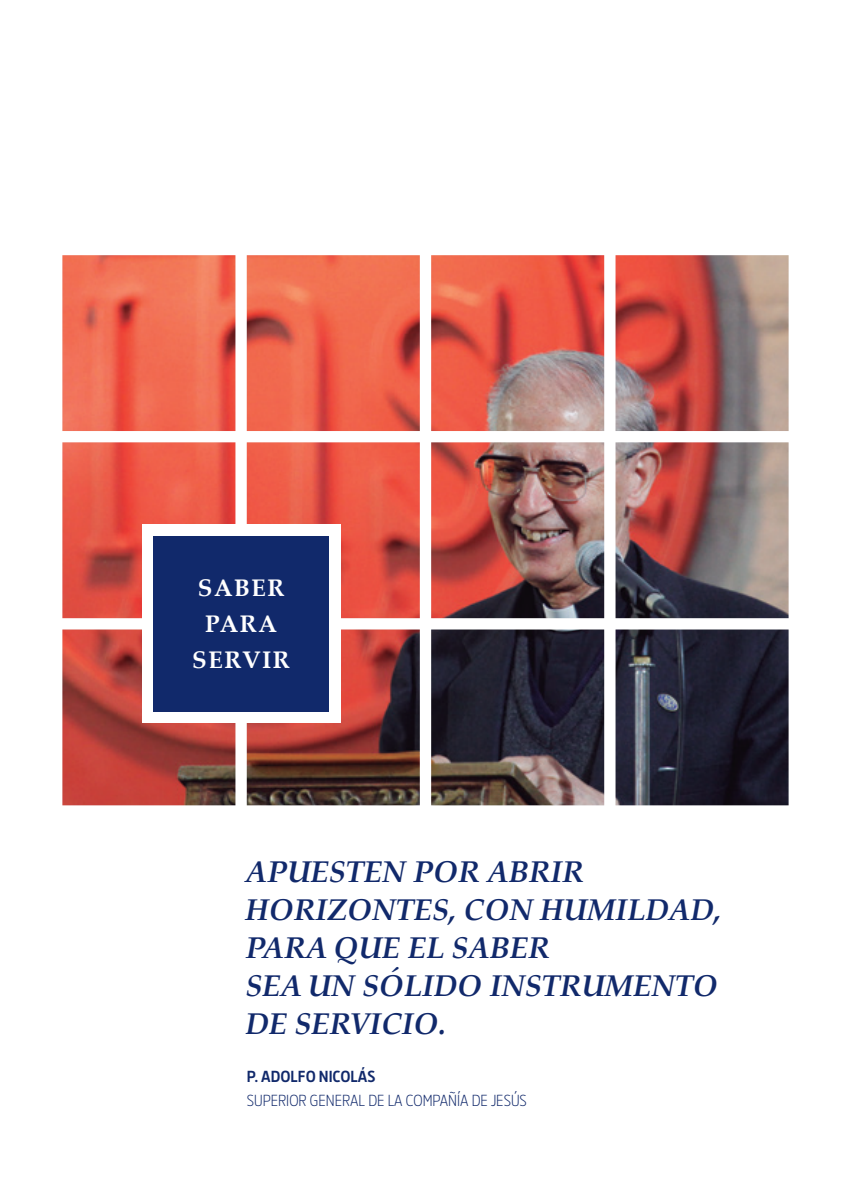
<style>
.page{position:relative;width:851px;height:1191px;background:#fff}
.page>*{position:absolute;margin:0;border:0;box-sizing:border-box;transform-origin:0 0}
.t1{font:italic 700 30px "Palatino";color:#11296b}
.t2{font:700 24px "Palatino Linotype";letter-spacing:.06em;color:#fff}
.t3{font:300 16px "Dsignes";color:#11296b}
.t4{font:700 16px "Dsignes";color:#11296b}
</style>
<div class="page">
<img style="left:62px;top:255px;width:726px;height:550px">
<div style="left:142px;top:524px;width:198px;height:199px;background:#fff"></div>
<div style="left:153px;top:536px;width:176px;height:175px;background:#11296b"></div>
<p class="t2" style="left:198px;top:571px;width:88px">SABER</p>
<p class="t2" style="left:205px;top:607px;width:73px">PARA</p>
<p class="t2" style="left:192px;top:643px;width:99px">SERVIR</p>
<p class="t1" style="left:245px;top:848px;width:340px">APUESTEN POR ABRIR</p>
<p class="t1" style="left:245px;top:886px;width:477px">HORIZONTES, CON HUMILDAD,</p>
<p class="t1" style="left:245px;top:924px;width:306px">PARA QUE EL SABER</p>
<p class="t1" style="left:245px;top:962px;width:473px">SEA UN SÓLIDO INSTRUMENTO</p>
<p class="t1" style="left:245px;top:1000px;width:202px">DE SERVICIO.</p>
<p class="t4" style="left:247px;top:1067px;width:130px">P. ADOLFO NICOLÁS</p>
<p class="t3" style="left:247px;top:1091px;width:281px">SUPERIOR GENERAL DE LA COMPAÑÍA DE JESÚS</p>
</div>
